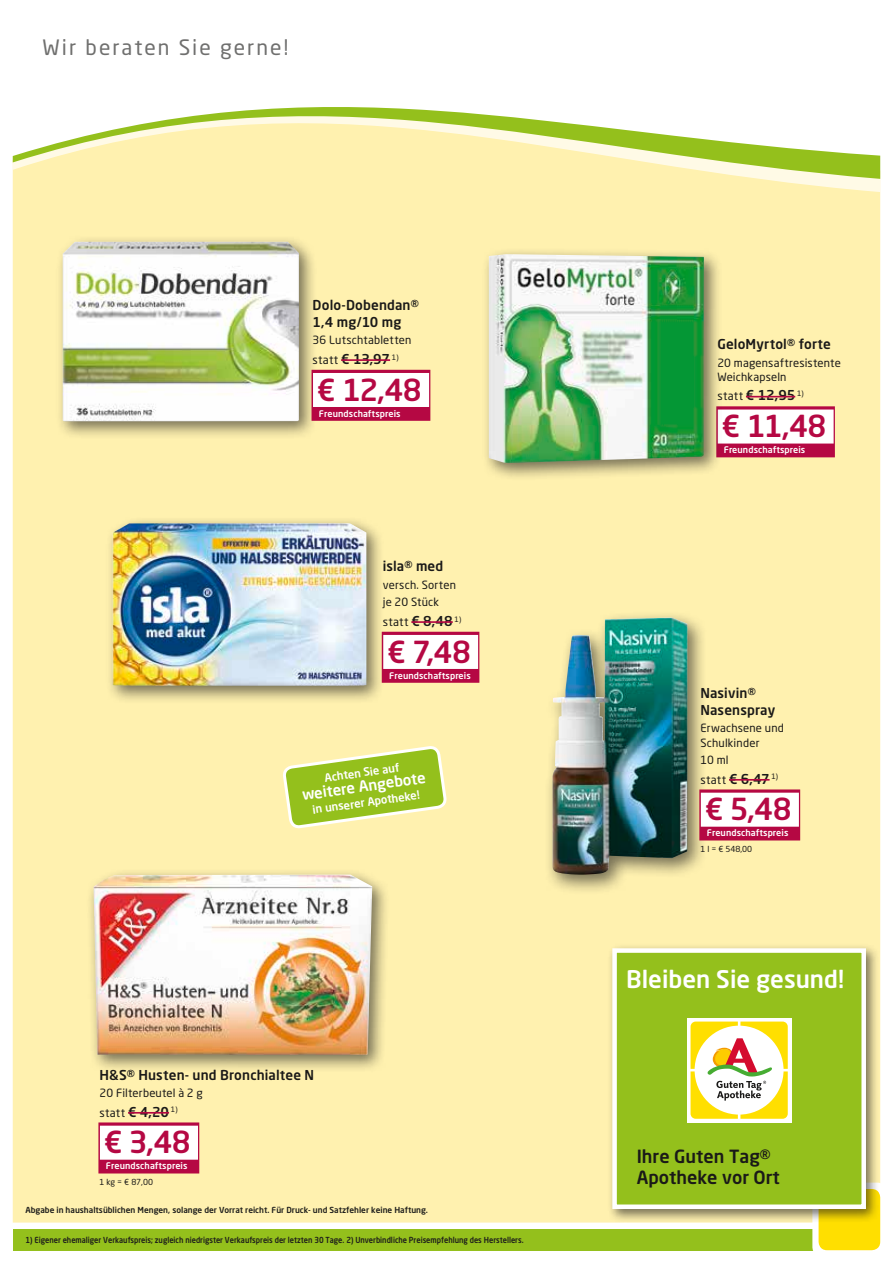
<style>
.page{position:relative;width:893px;height:1263px;background:#fff}
.page>*{position:absolute;margin:0;border:0;box-sizing:border-box;transform-origin:0 0}
._04_Angebotspreis{font:500 30px "Neo Sans Pro";letter-spacing:-.015em;color:#b50843}
._03_statt_Preis{font:500 24px "Neo Sans Pro";color:#fff}
.t1{font:21px "Neo Sans Pro";letter-spacing:.095em;color:#6f6f6e}
._03_statt_Preis-2{font:500 18px/21px "Neo Sans Pro";color:#1a1918}
.t2{font:500 15px "Neo Sans Pro";color:#fff}
._01_Artikel{font:500 13.5px/16.5px "Neo Sans Pro";letter-spacing:.01em;color:#1a1918}
._03_statt_Preis-3{font:500 13.5px "Neo Sans Pro";letter-spacing:-.01em;color:#1a1918}
._03_statt_Preis-4{font:11.55px "Neo Sans Pro";letter-spacing:.025em;color:#1a1918}
._02_Text{font:11.25px/14.2px "Neo Sans Pro";letter-spacing:.015em;color:#1a1918}
.t3{font:500 11.25px "Neo Sans Pro";color:#fff}
._07_T_Wirberaten{font:500 9px "Neo Sans Pro";letter-spacing:.01em;color:#fff}
.t4{font:500 8.25px "Neo Sans Pro";color:#1d1d1b;scale:.9 1}
.t5{font:500 8.25px "Neo Sans Pro";color:#1d1d1b}
._05_Grundpreis{font:8.25px "Neo Sans Pro";color:#1a1918}
.s1{font-weight:400;font-size:11.55px}
.s2{font-weight:500;font-size:13.5px}
</style>
<div class="page">
<div style="left:13px;top:192px;width:867px;height:1030px;background:#fff1af"></div>
<svg style="left:13px;top:179px;width:867px;height:13px;background:#fff1b3"></svg>
<svg style="left:13px;top:107px;width:867px;height:72px"></svg>
<div style="left:13px;top:1229px;width:867px;height:21px;background:#94c01c"></div>
<svg style="left:812px;top:1182px;width:74px;height:74px"></svg>
<div style="left:819px;top:1189px;width:61px;height:61px;background:#ffdf00;border-radius:9px"></div>
<div style="left:607px;top:943px;width:272px;height:279px;background:#1a1918;opacity:.6"></div>
<div style="left:612px;top:948px;width:254px;height:261px;background:#94c01c;border:4px solid #fff"></div>
<div style="left:687px;top:1018px;width:104px;height:104px;background:#fff"></div>
<svg style="left:690px;top:1021px;width:98px;height:98px"></svg>
<div style="left:105px;top:516px;width:280px;height:188px;background:#1a1918;opacity:.6"></div>
<img style="left:113px;top:523px;width:253px;height:163px">
<div style="left:382px;top:632px;width:97px;height:51px;background:#b50843"></div>
<div style="left:383px;top:635px;width:95px;height:34px;background:#fff"></div>
<hr style="left:411px;top:621px;width:42px;height:2px;background:#b50843">
<div style="left:716px;top:406px;width:119px;height:51px;background:#b50843"></div>
<div style="left:718px;top:409px;width:116px;height:34px;background:#fff"></div>
<hr style="left:746px;top:396px;width:49px;height:1px;background:#b50843">
<div style="left:481px;top:247px;width:241px;height:234px;background:#1a1918;opacity:.6"></div>
<img style="left:489px;top:254px;width:215px;height:209px">
<div style="left:544px;top:610px;width:163px;height:285px;background:#1a1918;opacity:.6"></div>
<img style="left:552px;top:617px;width:135px;height:258px">
<div style="left:699px;top:789px;width:101px;height:51px;background:#b50843"></div>
<div style="left:701px;top:793px;width:98px;height:34px;background:#fff"></div>
<hr style="left:729px;top:779px;width:41px;height:2px;background:#b50843">
<svg style="left:283px;top:712px;width:163px;height:150px;background:#d8e07e"></svg>
<div style="left:86px;top:867px;width:304px;height:206px;background:#1a1918;opacity:.6"></div>
<img style="left:93px;top:875px;width:279px;height:180px">
<div style="left:98px;top:1122px;width:101px;height:51px;background:#b50843"></div>
<div style="left:100px;top:1126px;width:98px;height:34px;background:#fff"></div>
<hr style="left:128px;top:1112px;width:41px;height:1px;background:#b50843">
<div style="left:55px;top:234px;width:262px;height:206px;background:#1a1918;opacity:.6"></div>
<img style="left:63px;top:242px;width:236px;height:179px">
<div style="left:312px;top:370px;width:118px;height:51px;background:#b50843"></div>
<div style="left:313px;top:373px;width:116px;height:34px;background:#fff"></div>
<hr style="left:341px;top:359px;width:49px;height:2px;background:#b50843">
<p class="t1" style="left:43px;top:34px;width:247px">Wir beraten Sie gerne!</p>
<p class="_01_Artikel" style="left:313px;top:297px;width:108px">Dolo-Dobendan®<br>1,4 mg/10 mg</p>
<p class="_02_Text" style="left:313px;top:333px;width:100px">36 Lutschtabletten</p>
<p class="_03_statt_Preis-3" style="left:313px;top:350px;width:88px"><span class="s1">statt</span> € 13,97 <sup>1)</sup></p>
<p class="_04_Angebotspreis" style="left:317px;top:371px;width:107px">€ 12,48</p>
<p class="_07_T_Wirberaten" style="left:319px;top:408px;width:83px">Freundschaftspreis</p>
<p class="_01_Artikel" style="left:383px;top:558px;width:62px">isla® med</p>
<p class="_02_Text" style="left:383px;top:577px;width:75px">versch. Sorten</p>
<p class="_02_Text" style="left:383px;top:595px;width:58px">je 20 Stück</p>
<p class="_03_statt_Preis-4" style="left:383px;top:614px;width:80px">statt <span class="s2">€ 8,48</span> <sup>1)</sup></p>
<p class="_04_Angebotspreis" style="left:387px;top:632px;width:85px">€ 7,48</p>
<p class="_07_T_Wirberaten" style="left:389px;top:670px;width:83px">Freundschaftspreis</p>
<p class="t3" style="left:324px;top:771px;width:77px;rotate:-8deg">Achten Sie auf</p>
<p class="t2" style="left:301px;top:785px;width:126px;rotate:-8deg">weitere Angebote</p>
<p class="t3" style="left:312px;top:803px;width:109px;rotate:-8deg">in unserer Apotheke!</p>
<p class="_01_Artikel" style="left:99px;top:1066px;width:216px">H&amp;S® Husten- und Bronchialtee N</p>
<p class="_02_Text" style="left:99px;top:1085px;width:105px">20 Filterbeutel à 2 g</p>
<p class="_03_statt_Preis-4" style="left:99px;top:1105px;width:80px">statt <span class="s2">€ 4,20</span> <sup>1)</sup></p>
<p class="_04_Angebotspreis" style="left:104px;top:1123px;width:89px">€ 3,48</p>
<p class="_07_T_Wirberaten" style="left:106px;top:1160px;width:83px">Freundschaftspreis</p>
<p class="_05_Grundpreis" style="left:99px;top:1177px;width:55px">1 kg = € 87,00</p>
<p class="t5" style="left:26px;top:1205px;width:404px">Abgabe in haushaltsüblichen Mengen, solange der Vorrat reicht. Für Druck- und Satzfehler keine Haftung.</p>
<p class="t4" style="left:26px;top:1234px;width:555px">1) Eigener ehemaliger Verkaufspreis; zugleich niedrigster Verkaufspreis der letzten 30 Tage. 2) Unverbindliche Preisempfehlung des Herstellers.</p>
<p class="_01_Artikel" style="left:717px;top:336px;width:115px">GeloMyrtol® forte</p>
<p class="_02_Text" style="left:717px;top:355px;width:125px">20 magensaftresistente<br>Weichkapseln</p>
<p class="_03_statt_Preis-3" style="left:717px;top:387px;width:88px"><span class="s1">statt</span> € 12,95 <sup>1)</sup></p>
<p class="_04_Angebotspreis" style="left:722px;top:407px;width:106px">€ 11,48</p>
<p class="_07_T_Wirberaten" style="left:724px;top:444px;width:83px">Freundschaftspreis</p>
<p class="_01_Artikel" style="left:700px;top:685px;width:57px">Nasivin®</p>
<p class="_01_Artikel" style="left:700px;top:701px;width:76px">Nasenspray</p>
<p class="_02_Text" style="left:700px;top:721px;width:85px">Erwachsene und<br>Schulkinder</p>
<p class="_02_Text" style="left:700px;top:752px;width:30px">10 ml</p>
<p class="_03_statt_Preis-4" style="left:700px;top:772px;width:79px">statt <span class="s2">€ 6,47</span> <sup>1)</sup></p>
<p class="_04_Angebotspreis" style="left:705px;top:790px;width:89px">€ 5,48</p>
<p class="_07_T_Wirberaten" style="left:707px;top:827px;width:83px">Freundschaftspreis</p>
<p class="_05_Grundpreis" style="left:700px;top:844px;width:53px">1 l = € 548,00</p>
<p class="_03_statt_Preis" style="left:626px;top:964px;width:219px">Bleiben Sie gesund!</p>
<p class="_03_statt_Preis-2" style="left:637px;top:1146px;width:145px">Ihre Guten Tag®<br>Apotheke vor Ort</p>
</div>
